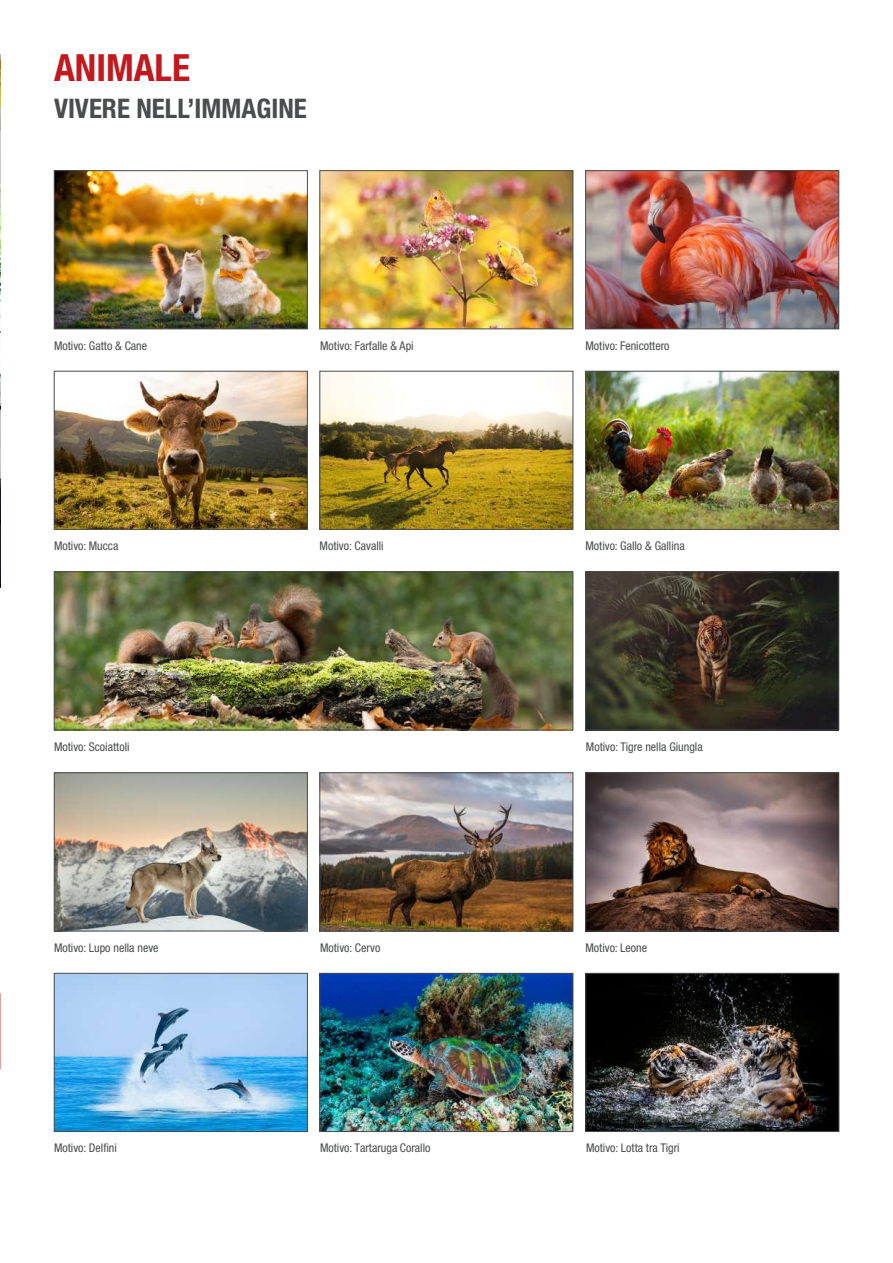
<style>
.page{position:relative;width:893px;height:1263px;background:#fff}
.page>*{position:absolute;margin:0;border:0;box-sizing:border-box;transform-origin:0 0}
.t1{font:700 condensed 37.5px "Helvetica Neue LT Std";color:#c2181e}
.t2{font:700 condensed 27px "Helvetica Neue LT Std";color:#4b4c4d}
.t3{font:condensed 12px "Helvetica Neue LT Std";color:#4b4c4d}
</style>
<div class="page">
<hr style="left:0;top:993px;width:1px;height:76px;background:#c2181e">
<img style="left:0;top:54px;width:1px;height:534px">
<img style="left:587px;top:172px;width:250px;height:155px">
<div style="left:585px;top:170px;width:254px;height:159px;border:1px solid #4b4c4d"></div>
<img style="left:56px;top:774px;width:250px;height:155px">
<div style="left:54px;top:772px;width:254px;height:159px;border:1px solid #4b4c4d"></div>
<img style="left:587px;top:373px;width:250px;height:155px">
<div style="left:585px;top:371px;width:254px;height:159px;border:1px solid #4b4c4d"></div>
<img style="left:322px;top:774px;width:249px;height:155px">
<div style="left:320px;top:772px;width:253px;height:159px;border:1px solid #4b4c4d"></div>
<img style="left:322px;top:975px;width:249px;height:155px">
<div style="left:320px;top:973px;width:253px;height:159px;border:1px solid #4b4c4d"></div>
<img style="left:587px;top:574px;width:250px;height:154px">
<div style="left:585px;top:572px;width:254px;height:158px;border:1px solid #4b4c4d"></div>
<img style="left:588px;top:975px;width:249px;height:155px">
<div style="left:586px;top:973px;width:253px;height:159px;border:1px solid #4b4c4d"></div>
<img style="left:56px;top:373px;width:250px;height:155px">
<div style="left:54px;top:371px;width:254px;height:159px;border:1px solid #4b4c4d"></div>
<img style="left:322px;top:373px;width:249px;height:155px">
<div style="left:320px;top:371px;width:253px;height:159px;border:1px solid #4b4c4d"></div>
<img style="left:56px;top:172px;width:250px;height:155px">
<div style="left:54px;top:170px;width:254px;height:159px;border:1px solid #4b4c4d"></div>
<img style="left:56px;top:574px;width:515px;height:154px">
<div style="left:54px;top:572px;width:519px;height:158px;border:1px solid #4b4c4d"></div>
<img style="left:587px;top:774px;width:250px;height:155px">
<div style="left:585px;top:772px;width:254px;height:159px;border:1px solid #4b4c4d"></div>
<img style="left:322px;top:172px;width:249px;height:155px">
<div style="left:320px;top:170px;width:253px;height:159px;border:1px solid #4b4c4d"></div>
<img style="left:56px;top:975px;width:250px;height:155px">
<div style="left:54px;top:973px;width:254px;height:159px;border:1px solid #4b4c4d"></div>
<h1 class="t1" style="left:54px;top:45px;width:138px">ANIMALE</h1>
<h2 class="t2" style="left:54px;top:92px;width:254px">VIVERE NELL’IMMAGINE</h2>
<p class="t3" style="left:54px;top:339px;width:95px">Motivo: Gatto &amp; Cane</p>
<p class="t3" style="left:320px;top:339px;width:95px">Motivo: Farfalle &amp; Api</p>
<p class="t3" style="left:585px;top:339px;width:86px">Motivo: Fenicottero</p>
<p class="t3" style="left:54px;top:539px;width:66px">Motivo: Mucca</p>
<p class="t3" style="left:585px;top:539px;width:101px">Motivo: Gallo &amp; Gallina</p>
<p class="t3" style="left:320px;top:539px;width:66px">Motivo: Cavalli</p>
<p class="t3" style="left:54px;top:740px;width:77px">Motivo: Scoiattoli</p>
<p class="t3" style="left:586px;top:740px;width:118px">Motivo: Tigre nella Giungla</p>
<p class="t3" style="left:54px;top:941px;width:106px">Motivo: Lupo nella neve</p>
<p class="t3" style="left:320px;top:941px;width:62px">Motivo: Cervo</p>
<p class="t3" style="left:585px;top:941px;width:63px">Motivo: Leone</p>
<p class="t3" style="left:54px;top:1141px;width:64px">Motivo: Delfini</p>
<p class="t3" style="left:320px;top:1141px;width:112px">Motivo: Tartaruga Corallo</p>
<p class="t3" style="left:586px;top:1141px;width:95px">Motivo: Lotta tra Tigri</p>
</div>
